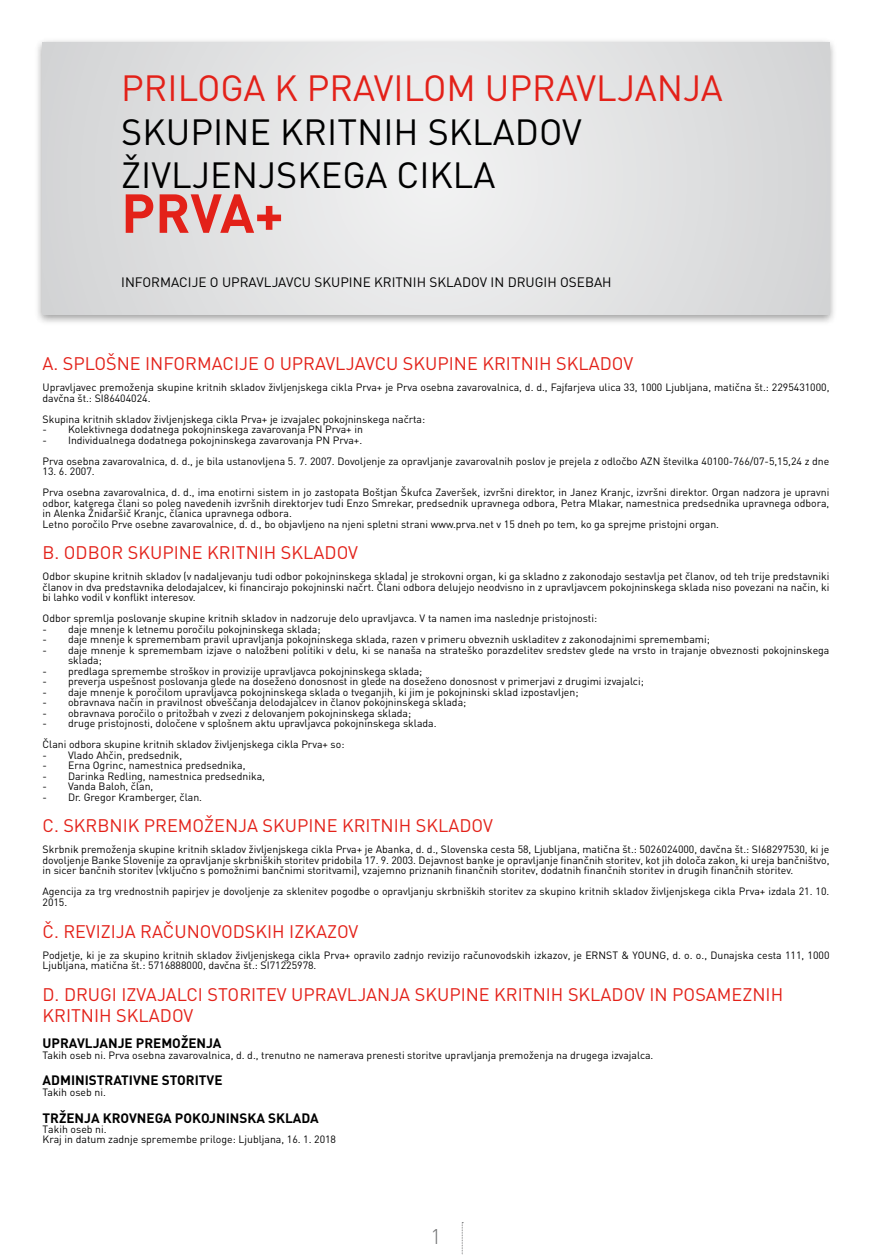
<style>
.page{position:relative;width:872px;height:1255px;background:#fff}
.page>*{position:absolute;margin:0;border:0;box-sizing:border-box;transform-origin:0 0}
.t1{font:700 54px "DIN Pro";color:#e32119}
.t2{font:36px/43.2px "DIN Pro";color:#000}
.t3{font:36px "DIN Pro";color:#e32119}
.t4{font:300 21px "DIN Pro";color:#707172}
.t5{font:18px/21px "DIN Pro";color:#e32119}
.t6{font:700 13.5px "DIN Pro";color:#000}
.t7{font:13.5px "DIN Pro";color:#000}
.t8{font:10.5px/10.5px "DIN Pro";color:#000}
</style>
<div class="page">
<svg style="left:462px;top:1222px;width:1px;height:33px"></svg>
<div style="left:34px;top:37px;width:803px;height:289px;background:#000;opacity:.4"></div>
<svg style="left:43px;top:43px;width:786px;height:272px;background:#e1e2e2"></svg>
<h2 class="t3" style="left:121px;top:64px;width:603px">PRILOGA K PRAVILOM UPRAVLJANJA</h2>
<h2 class="t2" style="left:121px;top:108px;width:462px">SKUPINE KRITNIH SKLADOV<br>ŽIVLJENJSKEGA CIKLA</h2>
<h1 class="t1" style="left:121px;top:176px;width:164px">PRVA+</h1>
<p class="t7" style="left:121px;top:273px;width:492px">INFORMACIJE O UPRAVLJAVCU SKUPINE KRITNIH SKLADOV IN DRUGIH OSEBAH</p>
<h3 class="t5" style="left:43px;top:352px;width:592px">A. SPLOŠNE INFORMACIJE O UPRAVLJAVCU SKUPINE KRITNIH SKLADOV</h3>
<p class="t8" style="left:43px;top:382px;width:788px">Upravljavec premoženja skupine kritnih skladov življenjskega cikla Prva+ je Prva osebna zavarovalnica, d. d., Fajfarjeva ulica 33, 1000 Ljubljana, matična št.: 2295431000, davčna št.: SI86404024.</p>
<p class="t8" style="left:43px;top:413px;width:384px">Skupina kritnih skladov življenjskega cikla Prva+ je izvajalec pokojninskega načrta:</p>
<p class="t8" style="left:43px;top:424px;width:322px">- Kolektivnega dodatnega pokojninskega zavarovanja PN Prva+ in</p>
<p class="t8" style="left:43px;top:429px;width:788px;line-height:21px">- Individualnega dodatnega pokojninskega zavarovanja PN Prva+.<br>Prva osebna zavarovalnica, d. d., je bila ustanovljena 5. 7. 2007. Dovoljenje za opravljanje zavarovalnih poslov je prejela z odločbo AZN številka 40100-766/07-5,15,24 z dne</p>
<p class="t8" style="left:43px;top:460px;width:788px;line-height:21px">13. 6. 2007.<br>Prva osebna zavarovalnica, d. d., ima enotirni sistem in jo zastopata Boštjan Škufca Zaveršek, izvršni direktor, in Janez Kranjc, izvršni direktor. Organ nadzora je upravni</p>
<p class="t8" style="left:43px;top:497px;width:788px">odbor, katerega člani so poleg navedenih izvršnih direktorjev tudi Enzo Smrekar, predsednik upravnega odbora, Petra Mlakar, namestnica predsednika upravnega odbora, in Alenka Žnidaršič Kranjc, članica upravnega odbora.<br>Letno poročilo Prve osebne zavarovalnice, d. d., bo objavljeno na njeni spletni strani www.prva.net v 15 dneh po tem, ko ga sprejme pristojni organ.</p>
<h3 class="t5" style="left:43px;top:541px;width:317px">B. ODBOR SKUPINE KRITNIH SKLADOV</h3>
<p class="t8" style="left:43px;top:571px;width:788px;text-align:justify">Odbor skupine kritnih skladov (v nadaljevanju tudi odbor pokojninskega sklada) je strokovni organ, ki ga skladno z zakonodajo sestavlja pet članov, od teh trije predstavniki članov in dva predstavnika delodajalcev, ki financirajo pokojninski načrt. Člani odbora delujejo neodvisno in z upravljavcem pokojninskega sklada niso povezani na način, ki bi lahko vodil v konflikt interesov.</p>
<p class="t8" style="left:43px;top:613px;width:556px">Odbor spremlja poslovanje skupine kritnih skladov in nadzoruje delo upravljavca. V ta namen ima naslednje pristojnosti:</p>
<p class="t8" style="left:43px;top:623px;width:279px">- daje mnenje k letnemu poročilu pokojninskega sklada;</p>
<p class="t8" style="left:43px;top:634px;width:669px">- daje mnenje k spremembam pravil upravljanja pokojninskega sklada, razen v primeru obveznih uskladitev z zakonodajnimi spremembami;</p>
<p class="t8" style="left:68px;top:644px;width:763px;text-indent:-25px">- daje mnenje k spremembam izjave o naložbeni politiki v delu, ki se nanaša na strateško porazdelitev sredstev glede na vrsto in trajanje obveznosti pokojninskega sklada;</p>
<p class="t8" style="left:43px;top:665px;width:381px">- predlaga spremembe stroškov in provizije upravljavca pokojninskega sklada;</p>
<p class="t8" style="left:43px;top:676px;width:603px">- preverja uspešnost poslovanja glede na doseženo donosnost in glede na doseženo donosnost v primerjavi z drugimi izvajalci;</p>
<p class="t8" style="left:43px;top:686px;width:537px">- daje mnenje k poročilom upravljavca pokojninskega sklada o tveganjih, ki jim je pokojninski sklad izpostavljen;</p>
<p class="t8" style="left:43px;top:697px;width:425px">- obravnava način in pravilnost obveščanja delodajalcev in članov pokojninskega sklada;</p>
<p class="t8" style="left:43px;top:707px;width:370px">- obravnava poročilo o pritožbah v zvezi z delovanjem pokojninskega sklada;</p>
<p class="t8" style="left:43px;top:712px;width:395px;line-height:21px">- druge pristojnosti, določene v splošnem aktu upravljavca pokojninskega sklada.<br>Člani odbora skupine kritnih skladov življenjskega cikla Prva+ so:</p>
<p class="t8" style="left:43px;top:749px;width:141px">- Vlado Ahčin, predsednik,</p>
<p class="t8" style="left:43px;top:760px;width:204px">- Erna Ogrinc, namestnica predsednika,</p>
<p class="t8" style="left:43px;top:770px;width:224px">- Darinka Redling, namestnica predsednika,</p>
<p class="t8" style="left:43px;top:781px;width:112px">- Vanda Baloh, član,</p>
<p class="t8" style="left:43px;top:791px;width:161px">- Dr. Gregor Kramberger, član.</p>
<h3 class="t5" style="left:43px;top:814px;width:452px">C. SKRBNIK PREMOŽENJA SKUPINE KRITNIH SKLADOV</h3>
<p class="t8" style="left:43px;top:844px;width:788px;text-align:justify">Skrbnik premoženja skupine kritnih skladov življenjskega cikla Prva+ je Abanka, d. d., Slovenska cesta 58, Ljubljana, matična št.: 5026024000, davčna št.: SI68297530, ki je dovoljenje Banke Slovenije za opravljanje skrbniških storitev pridobila 17. 9. 2003. Dejavnost banke je opravljanje finančnih storitev, kot jih določa zakon, ki ureja bančništvo, in sicer bančnih storitev (vključno s pomožnimi bančnimi storitvami), vzajemno priznanih finančnih storitev, dodatnih finančnih storitev in drugih finančnih storitev.</p>
<p class="t8" style="left:43px;top:886px;width:788px">Agencija za trg vrednostnih papirjev je dovoljenje za sklenitev pogodbe o opravljanju skrbniških storitev za skupino kritnih skladov življenjskega cikla Prva+ izdala 21. 10.<br>2015.</p>
<h3 class="t5" style="left:43px;top:919px;width:317px">Č. REVIZIJA RAČUNOVODSKIH IZKAZOV</h3>
<p class="t8" style="left:43px;top:949px;width:788px">Podjetje, ki je za skupino kritnih skladov življenjskega cikla Prva+ opravilo zadnjo revizijo računovodskih izkazov, je ERNST &amp; YOUNG, d. o. o., Dunajska cesta 111, 1000<br>Ljubljana, matična št.: 5716888000, davčna št.: SI71225978.</p>
<h3 class="t5" style="left:43px;top:982px;width:742px">D. DRUGI IZVAJALCI STORITEV UPRAVLJANJA SKUPINE KRITNIH SKLADOV IN POSAMEZNIH<br>KRITNIH SKLADOV</h3>
<p class="t6" style="left:43px;top:1034px;width:180px">UPRAVLJANJE PREMOŽENJA</p>
<p class="t8" style="left:43px;top:1049px;width:612px">Takih oseb ni. Prva osebna zavarovalnica, d. d., trenutno ne namerava prenesti storitve upravljanja premoženja na drugega izvajalca.</p>
<p class="t6" style="left:43px;top:1071px;width:181px">ADMINISTRATIVNE STORITVE</p>
<p class="t8" style="left:43px;top:1086px;width:65px">Takih oseb ni.</p>
<p class="t6" style="left:43px;top:1108px;width:278px">TRŽENJA KROVNEGA POKOJNINSKA SKLADA</p>
<p class="t8" style="left:43px;top:1123px;width:295px;line-height:9.9px">Takih oseb ni.<br>Kraj in datum zadnje spremembe priloge: Ljubljana, 16. 1. 2018</p>
<h3 class="t4" style="left:430px;top:1221px;width:12px">1</h3>
</div>
